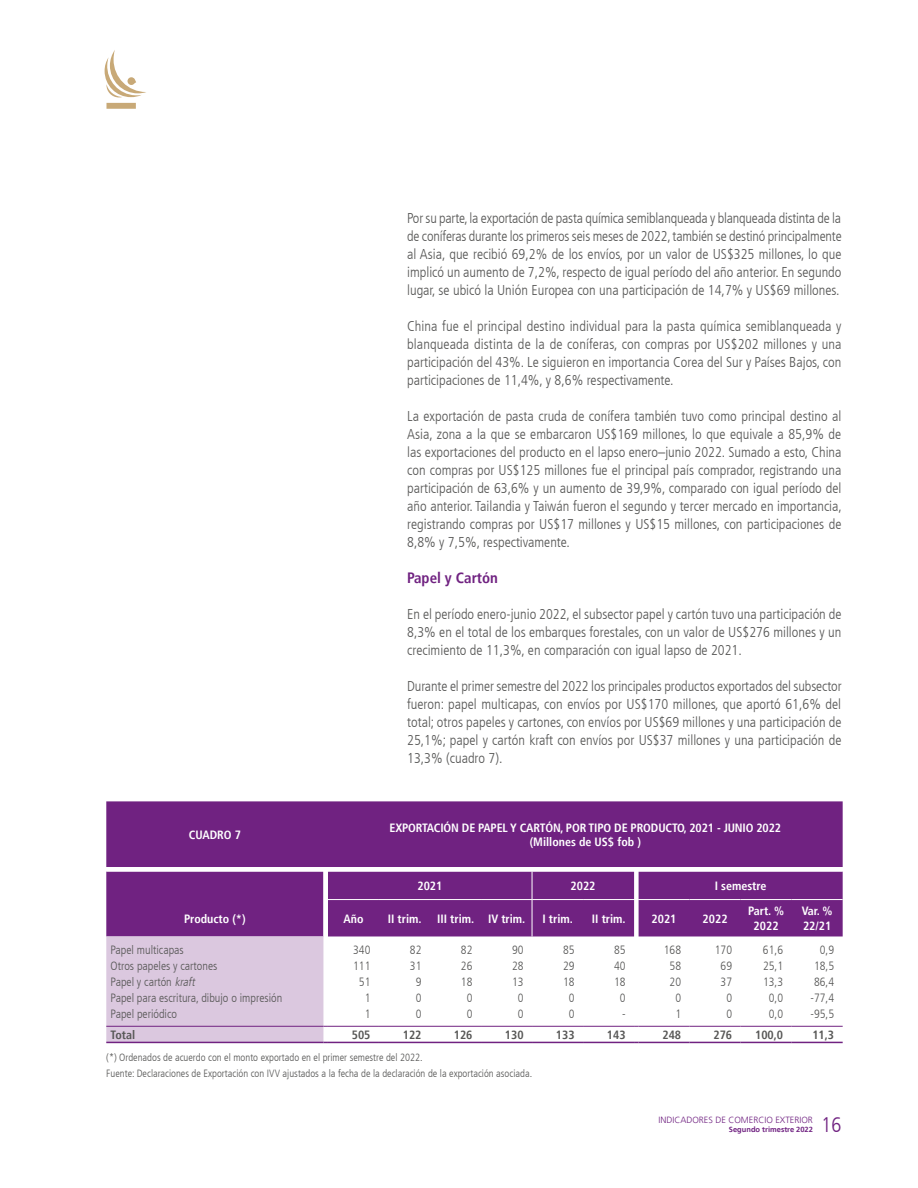
<style>
.page{position:relative;width:918px;height:1188px;background:#fff}
.page>*{position:absolute;margin:0;border:0;box-sizing:border-box;transform-origin:0 0}
.t1{font:300 condensed 21px "Frutiger LT";color:#702281}
.t2{font:700 condensed 15px "Frutiger LT";color:#702281}
.t3{font:300 condensed 14.25px/18px "Frutiger LT";color:#575756;text-align:justify}
.t4{font:300 condensed 12px "Frutiger LT";color:#575756}
.t5{font:700 condensed 12px/14.4px "Frutiger LT";color:#fff;text-align:center}
.t6{font:700 condensed 12px "Frutiger LT";color:#575756}
.t7{font:300 condensed 10.5px/16.8px "Frutiger LT";color:#575756}
.t8{font:300 9px "Frutiger LT";color:#702281}
.t9{font:700 7.5px "Frutiger LT";color:#702281}
.s1{font-style:italic}
</style>
<div class="page">
<svg style="left:105px;top:50px;width:41px;height:59px"></svg>
<div style="left:106px;top:801px;width:737px;height:66px;background:#702281"></div>
<div style="left:106px;top:871px;width:737px;height:65px;background:#702281"></div>
<hr style="left:481px;top:899px;width:51px;height:1px;background:#fff">
<hr style="left:532px;top:899px;width:51px;height:1px;background:#fff">
<hr style="left:583px;top:899px;width:51px;height:1px;background:#fff">
<hr style="left:639px;top:899px;width:51px;height:1px;background:#fff">
<hr style="left:690px;top:899px;width:51px;height:1px;background:#fff">
<hr style="left:741px;top:899px;width:51px;height:1px;background:#fff">
<hr style="left:792px;top:899px;width:51px;height:1px;background:#fff">
<hr style="left:328px;top:899px;width:51px;height:1px;background:#fff">
<hr style="left:379px;top:899px;width:51px;height:1px;background:#fff">
<hr style="left:430px;top:899px;width:51px;height:1px;background:#fff">
<hr style="left:328px;top:1026px;width:51px;height:1px;background:#702281">
<hr style="left:379px;top:1026px;width:51px;height:1px;background:#702281">
<hr style="left:430px;top:1026px;width:51px;height:1px;background:#702281">
<hr style="left:481px;top:1026px;width:51px;height:1px;background:#702281">
<hr style="left:532px;top:1026px;width:51px;height:1px;background:#702281">
<hr style="left:583px;top:1026px;width:51px;height:1px;background:#702281">
<hr style="left:639px;top:1026px;width:51px;height:1px;background:#702281">
<hr style="left:690px;top:1026px;width:51px;height:1px;background:#702281">
<hr style="left:741px;top:1026px;width:51px;height:1px;background:#702281">
<hr style="left:792px;top:1026px;width:51px;height:1px;background:#702281">
<svg style="left:106px;top:936px;width:222px;height:107px;background:#d9c5dd"></svg>
<hr style="left:328px;top:1042px;width:51px;height:1px;background:#702281">
<hr style="left:379px;top:1042px;width:51px;height:1px;background:#702281">
<hr style="left:430px;top:1042px;width:51px;height:1px;background:#702281">
<hr style="left:481px;top:1042px;width:51px;height:1px;background:#702281">
<hr style="left:532px;top:1042px;width:51px;height:1px;background:#702281">
<hr style="left:583px;top:1042px;width:51px;height:1px;background:#702281">
<hr style="left:639px;top:1042px;width:51px;height:1px;background:#702281">
<hr style="left:690px;top:1042px;width:51px;height:1px;background:#702281">
<hr style="left:741px;top:1042px;width:51px;height:1px;background:#702281">
<hr style="left:792px;top:1042px;width:51px;height:1px;background:#702281">
<svg style="left:532px;top:872px;width:1px;height:27px"></svg>
<hr style="left:532px;top:900px;width:1px;height:36px;background:#fff">
<p class="t3" style="left:407px;top:210px;width:436px">Por su parte, la exportación de pasta química semiblanqueada y blanqueada distinta de la de coníferas durante los primeros seis meses de 2022, también se destinó principalmente al Asia, que recibió 69,2% de los envíos, por un valor de US$325 millones, lo que implicó un aumento de 7,2%, respecto de igual período del año anterior. En segundo lugar, se ubicó la Unión Europea con una participación de 14,7% y US$69 millones.</p>
<p class="t3" style="left:407px;top:318px;width:436px">China fue el principal destino individual para la pasta química semiblanqueada y blanqueada distinta de la de coníferas, con compras por US$202 millones y una participación del 43%. Le siguieron en importancia Corea del Sur y Países Bajos, con participaciones de 11,4%, y 8,6% respectivamente.</p>
<p class="t3" style="left:407px;top:408px;width:436px">La exportación de pasta cruda de conífera también tuvo como principal destino al Asia, zona a la que se embarcaron US$169 millones, lo que equivale a 85,9% de las exportaciones del producto en el lapso enero–junio 2022. Sumado a esto, China con compras por US$125 millones fue el principal país comprador, registrando una participación de 63,6% y un aumento de 39,9%, comparado con igual período del año anterior. Tailandia y Taiwán fueron el segundo y tercer mercado en importancia, registrando compras por US$17 millones y US$15 millones, con participaciones de 8,8% y 7,5%, respectivamente.</p>
<p class="t2" style="left:407px;top:568px;width:92px">Papel y Cartón</p>
<p class="t3" style="left:407px;top:605px;width:436px">En el período enero-junio 2022, el subsector papel y cartón tuvo una participación de 8,3% en el total de los embarques forestales, con un valor de US$276 millones y un crecimiento de 11,3%, en comparación con igual lapso de 2021.</p>
<p class="t3" style="left:407px;top:677px;width:436px">Durante el primer semestre del 2022 los principales productos exportados del subsector fueron: papel multicapas, con envíos por US$170 millones, que aportó 61,6% del total; otros papeles y cartones, con envíos por US$69 millones y una participación de 25,1%; papel y cartón kraft con envíos por US$37 millones y una participación de 13,3% (cuadro 7).</p>
<p class="t5" style="left:189px;top:827px;width:54px">CUADRO 7</p>
<p class="t5" style="left:390px;top:820px;width:393px">EXPORTACIÓN DE PAPEL Y CARTÓN, POR TIPO DE PRODUCTO, 2021 - JUNIO 2022 (Millones de US$ fob )</p>
<p class="t5" style="left:418px;top:879px;width:26px">2021</p>
<p class="t5" style="left:571px;top:879px;width:26px">2022</p>
<p class="t5" style="left:715px;top:879px;width:53px">I semestre</p>
<p class="t5" style="left:184px;top:911px;width:63px">Producto (*)</p>
<p class="t5" style="left:343px;top:911px;width:22px">Año</p>
<p class="t5" style="left:388px;top:911px;width:35px">II trim.</p>
<p class="t5" style="left:437px;top:911px;width:90px">III trim. IV trim.</p>
<p class="t5" style="left:543px;top:911px;width:32px">I trim.</p>
<p class="t5" style="left:592px;top:911px;width:35px">II trim.</p>
<p class="t5" style="left:652px;top:911px;width:26px">2021</p>
<p class="t5" style="left:703px;top:911px;width:26px">2022</p>
<p class="t5" style="left:748px;top:904px;width:37px">Part. %<br>2022</p>
<p class="t5" style="left:802px;top:904px;width:32px;text-align:left">Var. %<br>22/21</p>
<p class="t4" style="left:111px;top:943px;width:75px">Papel multicapas</p>
<p class="t4" style="left:353px;top:943px;width:19px">340</p>
<p class="t4" style="left:410px;top:943px;width:13px">82</p>
<p class="t4" style="left:461px;top:943px;width:13px">82</p>
<p class="t4" style="left:512px;top:943px;width:13px">90</p>
<p class="t4" style="left:563px;top:943px;width:13px">85</p>
<p class="t4" style="left:614px;top:943px;width:13px">85</p>
<p class="t4" style="left:664px;top:943px;width:19px">168</p>
<p class="t4" style="left:715px;top:943px;width:19px">170</p>
<p class="t4" style="left:763px;top:943px;width:22px">61,6</p>
<p class="t4" style="left:820px;top:943px;width:16px">0,9</p>
<p class="t4" style="left:111px;top:959px;width:108px">Otros papeles y cartones</p>
<p class="t4" style="left:353px;top:959px;width:19px">111</p>
<p class="t4" style="left:410px;top:959px;width:13px">31</p>
<p class="t4" style="left:461px;top:959px;width:13px">26</p>
<p class="t4" style="left:512px;top:959px;width:13px">28</p>
<p class="t4" style="left:563px;top:959px;width:13px">29</p>
<p class="t4" style="left:614px;top:959px;width:13px">40</p>
<p class="t4" style="left:670px;top:959px;width:13px">58</p>
<p class="t4" style="left:721px;top:959px;width:13px">69</p>
<p class="t4" style="left:763px;top:959px;width:22px">25,1</p>
<p class="t4" style="left:814px;top:959px;width:22px">18,5</p>
<p class="t4" style="left:111px;top:975px;width:88px">Papel y cartón <span class="s1">kraft</span></p>
<p class="t4" style="left:359px;top:975px;width:13px">51</p>
<p class="t4" style="left:416px;top:975px;width:7px">9</p>
<p class="t4" style="left:461px;top:975px;width:13px">18</p>
<p class="t4" style="left:512px;top:975px;width:13px">13</p>
<p class="t4" style="left:563px;top:975px;width:13px">18</p>
<p class="t4" style="left:614px;top:975px;width:13px">18</p>
<p class="t4" style="left:670px;top:975px;width:13px">20</p>
<p class="t4" style="left:721px;top:975px;width:13px">37</p>
<p class="t4" style="left:763px;top:975px;width:22px">13,3</p>
<p class="t4" style="left:814px;top:975px;width:22px">86,4</p>
<p class="t4" style="left:111px;top:991px;width:173px">Papel para escritura, dibujo o impresión</p>
<p class="t4" style="left:365px;top:991px;width:7px">1</p>
<p class="t4" style="left:416px;top:991px;width:7px">0</p>
<p class="t4" style="left:467px;top:991px;width:7px">0</p>
<p class="t4" style="left:518px;top:991px;width:7px">0</p>
<p class="t4" style="left:569px;top:991px;width:7px">0</p>
<p class="t4" style="left:620px;top:991px;width:7px">0</p>
<p class="t4" style="left:675px;top:991px;width:7px">0</p>
<p class="t4" style="left:726px;top:991px;width:7px">0</p>
<p class="t4" style="left:769px;top:991px;width:16px">0,0</p>
<p class="t4" style="left:810px;top:991px;width:25px">-77,4</p>
<p class="t4" style="left:111px;top:1007px;width:68px">Papel periódico</p>
<p class="t4" style="left:365px;top:1007px;width:7px">1</p>
<p class="t4" style="left:416px;top:1007px;width:7px">0</p>
<p class="t4" style="left:467px;top:1007px;width:7px">0</p>
<p class="t4" style="left:518px;top:1007px;width:7px">0</p>
<p class="t4" style="left:569px;top:1007px;width:7px">0</p>
<p class="t4" style="left:622px;top:1007px;width:5px">-</p>
<p class="t4" style="left:675px;top:1007px;width:7px">1</p>
<p class="t4" style="left:726px;top:1007px;width:7px">0</p>
<p class="t4" style="left:769px;top:1007px;width:16px">0,0</p>
<p class="t4" style="left:810px;top:1007px;width:25px">-95,5</p>
<p class="t6" style="left:111px;top:1027px;width:26px">Total</p>
<p class="t6" style="left:352px;top:1027px;width:20px">505</p>
<p class="t6" style="left:403px;top:1027px;width:20px">122</p>
<p class="t6" style="left:454px;top:1027px;width:20px">126</p>
<p class="t6" style="left:505px;top:1027px;width:20px">130</p>
<p class="t6" style="left:556px;top:1027px;width:20px">133</p>
<p class="t6" style="left:607px;top:1027px;width:20px">143</p>
<p class="t6" style="left:662px;top:1027px;width:20px">248</p>
<p class="t6" style="left:713px;top:1027px;width:20px">276</p>
<p class="t6" style="left:755px;top:1027px;width:30px">100,0</p>
<p class="t6" style="left:812px;top:1027px;width:23px">11,3</p>
<p class="t7" style="left:106px;top:1049px;width:427px">(*) Ordenados de acuerdo con el monto exportado en el primer semestre del 2022.<br>Fuente: Declaraciones de Exportación con IVV ajustados a la fecha de la declaración de la exportación asociada.</p>
<p class="t8" style="left:658px;top:1115px;width:156px">INDICADORES DE COMERCIO EXTERIOR</p>
<p class="t9" style="left:729px;top:1125px;width:86px">Segundo trimestre 2022</p>
<h1 class="t1" style="left:821px;top:1113px;width:22px">16</h1>
</div>
